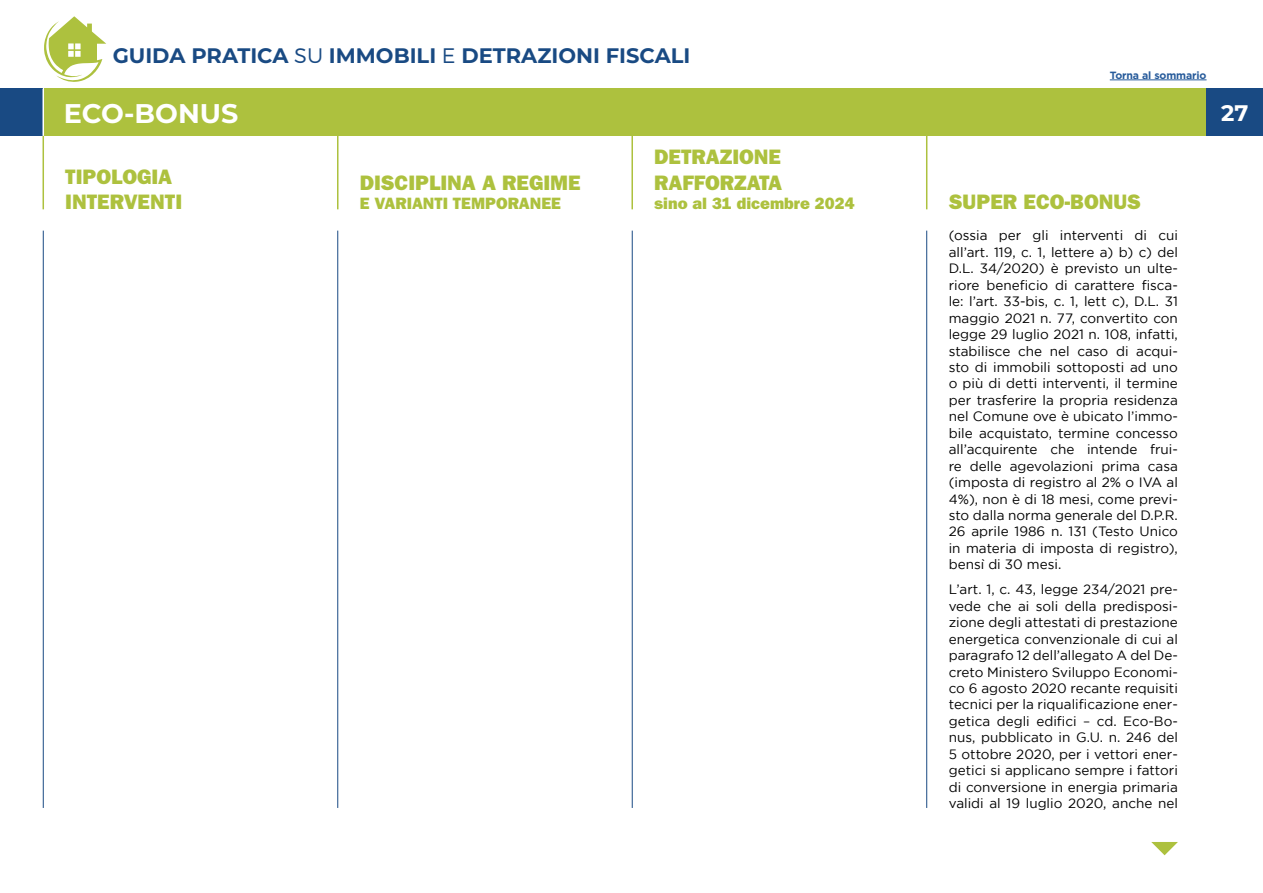
<style>
.page{position:relative;width:1263px;height:893px;background:#fff}
.page>*{position:absolute;margin:0;border:0;box-sizing:border-box;transform-origin:0 0}
.t1{font:700 27px "Montserrat";color:#fff}
.t2{font:700 22.5px "Montserrat";color:#fff}
.t3{font:21px/25.2px "ITC Franklin Gothic Std Hvy";color:#adc13e}
.t4{font:700 21px "Montserrat";color:#194a83}
.t5{font:16.5px "ITC Franklin Gothic Std Hvy";color:#adc13e}
.t6{font:13.5px/16.5px "Gotham";color:#000;text-align:justify}
.t7{font:700 10.5px "Gotham";letter-spacing:-.01em;color:#275b9b}
.s1{font-weight:300}
</style>
<div class="page">
<hr style="left:926px;top:231px;width:1px;height:577px;background:#194a83">
<hr style="left:632px;top:231px;width:1px;height:577px;background:#194a83">
<hr style="left:337px;top:231px;width:1px;height:577px;background:#194a83">
<hr style="left:43px;top:231px;width:1px;height:577px;background:#194a83">
<div style="left:0;top:89px;width:43px;height:47px;background:#194a83"></div>
<div style="left:44px;top:89px;width:1162px;height:47px;background:#adc13e"></div>
<svg style="left:44px;top:16px;width:62px;height:66px"></svg>
<div style="left:1206px;top:89px;width:57px;height:47px;background:#194a83"></div>
<hr style="left:1110px;top:80px;width:96px;height:1px;background:#275b9b">
<hr style="left:926px;top:136px;width:1px;height:73px;background:#adc13e">
<hr style="left:631px;top:136px;width:2px;height:73px;background:#adc13e">
<hr style="left:337px;top:136px;width:1px;height:73px;background:#adc13e">
<hr style="left:43px;top:136px;width:1px;height:73px;background:#adc13e">
<svg style="left:1151px;top:842px;width:27px;height:13px"></svg>
<h3 class="t4" style="left:113px;top:41px;width:579px">GUIDA PRATICA <span class="s1">SU</span> IMMOBILI <span class="s1">E</span> DETRAZIONI FISCALI</h3>
<p class="t7" style="left:1110px;top:68px;width:98px">Torna al sommario</p>
<h1 class="t1" style="left:64px;top:94px;width:176px">ECO-BONUS</h1>
<h2 class="t2" style="left:1221px;top:97px;width:29px">27</h2>
<h3 class="t3" style="left:65px;top:164px;width:118px">TIPOLOGIA<br>INTERVENTI</h3>
<h3 class="t3" style="left:360px;top:170px;width:222px">DISCIPLINA A REGIME</h3>
<p class="t5" style="left:360px;top:194px;width:203px">E VARIANTI TEMPORANEE</p>
<h3 class="t3" style="left:654px;top:145px;width:129px">DETRAZIONE<br>RAFFORZATA</h3>
<p class="t5" style="left:654px;top:194px;width:202px">sino al 31 dicembre 2024</p>
<h3 class="t3" style="left:949px;top:190px;width:194px">SUPER ECO-BONUS</h3>
<p class="t6" style="left:949px;top:227px;width:231px">(ossia per gli interventi di cui all’art. 119, c. 1, lettere a) b) c) del D.L. 34/2020) è previsto un ulte&shy;riore beneficio di carattere fisca&shy;le: l’art. 33-bis, c. 1, lett c), D.L. 31 maggio 2021 n. 77, convertito con legge 29 luglio 2021 n. 108, infatti, stabilisce che nel caso di acqui&shy;sto di immobili sottoposti ad uno o più di detti interventi, il termine per trasferire la propria residenza nel Comune ove è ubicato l’immo&shy;bile acquistato, termine concesso all’acquirente che intende frui&shy;re delle agevolazioni prima casa (imposta di registro al 2% o IVA al 4%), non è di 18 mesi, come previ&shy;sto dalla norma generale del D.P.R.<br>26 aprile 1986 n. 131 (Testo Unico in materia di imposta di registro), bensì di 30 mesi.</p>
<p class="t6" style="left:949px;top:581px;width:231px">L’art. 1, c. 43, legge 234/2021 pre&shy;vede che ai soli della predisposi&shy;zione degli attestati di prestazione energetica convenzionale di cui al paragrafo 12 dell’allegato A del De&shy;creto Ministero Sviluppo Economi&shy;co 6 agosto 2020 recante requisiti tecnici per la riqualificazione ener&shy;getica degli edifici – cd. Eco-Bo&shy;nus, pubblicato in G.U. n. 246 del 5 ottobre 2020, per i vettori ener&shy;getici si applicano sempre i fattori di conversione in energia primaria validi al 19 luglio 2020, anche nel</p>
</div>
